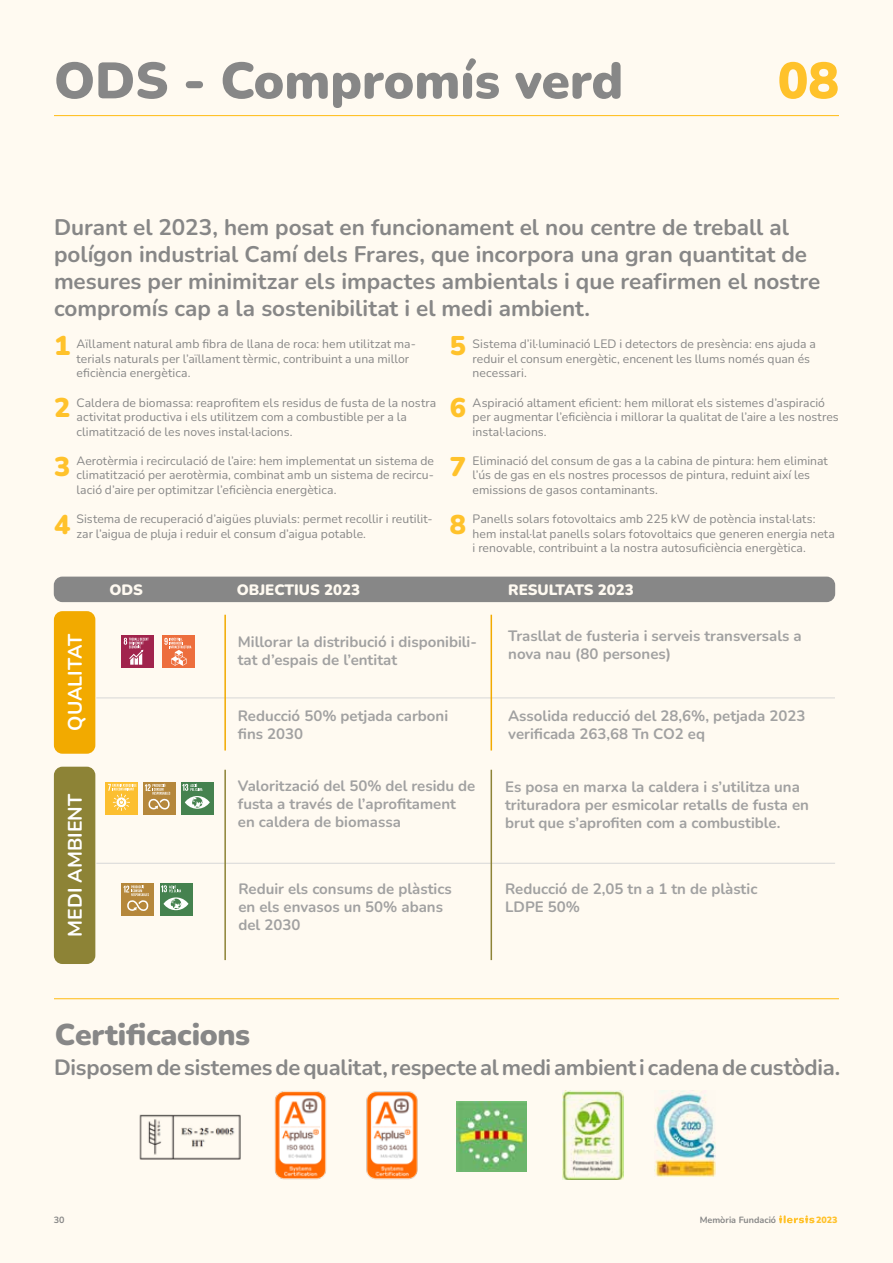
<style>
.page{position:relative;width:893px;height:1263px;background:#fffaf1}
.page>*{position:absolute;margin:0;border:0;box-sizing:border-box;transform-origin:0 0}
.t1{font:900 51px "Nunito";color:#878787}
.t2{font:900 51px "Nunito";color:#ffc22b}
.t3{font:900 30px "Nunito";letter-spacing:-.01em;color:#878787}
.t4{font:900 27px "Nunito";color:#ffc22b}
.t5{font:700 22.5px/27px "Nunito";color:#878787}
.t6{font:700 22.05px "Nunito";letter-spacing:-.01em;color:#878787}
.t7{font:700 19.5px "Nunito";color:#fff}
.t8{font:700 15px/18px "Nunito";color:#a1a1a1}
.t9{font:900 15px "Nunito";color:#fffaf1}
.t10{font:12.15px/14.5px "Nunito";letter-spacing:.005em;color:#878787}
.t11{font:700 9px "Nunito";color:#878787}
.t12{font:900 9px "Nunito";color:#ffc22b}
</style>
<div class="page">
<svg style="left:779px;top:1215px;width:35px;height:8px"></svg>
<hr style="left:54px;top:115px;width:785px;height:1px;background:#ffc22b">
<hr style="left:54px;top:998px;width:785px;height:1px;background:#ffc22b">
<div style="left:54px;top:611px;width:41px;height:143px;background:#f2aa00;border-radius:9px"></div>
<div style="left:54px;top:577px;width:781px;height:25px;background:#878787;border-radius:9px"></div>
<div style="left:54px;top:767px;width:41px;height:197px;background:#8d8336;border-radius:9px"></div>
<div style="left:121px;top:635px;width:33px;height:33px;background:#a1244d"></div>
<svg style="left:124px;top:638px;width:25px;height:27px"></svg>
<div style="left:162px;top:635px;width:33px;height:33px;background:#ed6e3d"></div>
<svg style="left:164px;top:637px;width:27px;height:29px"></svg>
<div style="left:143px;top:781px;width:33px;height:33px;background:#b5873b"></div>
<svg style="left:145px;top:783px;width:25px;height:27px"></svg>
<div style="left:121px;top:883px;width:33px;height:33px;background:#b5873b"></div>
<svg style="left:124px;top:885px;width:25px;height:26px"></svg>
<hr style="left:96px;top:697px;width:739px;height:1px;background:#d9d9d9">
<hr style="left:96px;top:863px;width:739px;height:1px;background:#d9d9d9">
<hr style="left:491px;top:615px;width:1px;height:135px;background:#f2aa00">
<hr style="left:224px;top:615px;width:2px;height:135px;background:#f2aa00">
<hr style="left:491px;top:770px;width:1px;height:190px;background:#8d8336">
<hr style="left:224px;top:770px;width:2px;height:190px;background:#8d8336">
<div style="left:105px;top:781px;width:33px;height:33px;background:#fcbf30"></div>
<svg style="left:108px;top:784px;width:29px;height:27px"></svg>
<div style="left:181px;top:781px;width:33px;height:33px;background:#45824f"></div>
<svg style="left:182px;top:783px;width:28px;height:26px"></svg>
<div style="left:160px;top:883px;width:33px;height:33px;background:#45824f"></div>
<svg style="left:161px;top:885px;width:27px;height:25px"></svg>
<img style="left:274px;top:1091px;width:53px;height:89px">
<img style="left:366px;top:1091px;width:52px;height:89px">
<img style="left:456px;top:1101px;width:71px;height:71px">
<img style="left:562px;top:1091px;width:61px;height:89px">
<img style="left:655px;top:1091px;width:61px;height:85px">
<img style="left:139px;top:1114px;width:102px;height:46px">
<h1 class="t1" style="left:54px;top:44px;width:571px">ODS - Compromís verd</h1>
<h1 class="t2" style="left:778px;top:44px;width:63px">08</h1>
<p class="t5" style="left:54px;top:213px;width:768px">Durant el 2023, hem posat en funcionament el nou centre de treball al polígon industrial Camí dels Frares, que incorpora una gran quantitat de mesures per minimitzar els impactes ambientals i que reafirmen el nostre compromís cap a la sostenibilitat i el medi ambient.</p>
<h3 class="t4" style="left:54px;top:326px;width:18px">1</h3>
<h3 class="t4" style="left:450px;top:326px;width:18px">5</h3>
<p class="t10" style="left:473px;top:336px;width:345px">Sistema d’il·luminació LED i detectors de presència: ens ajuda a reduir el consum energètic, encenent les llums només quan és necessari.</p>
<p class="t10" style="left:473px;top:395px;width:368px">Aspiració altament eficient: hem millorat els sistemes d’aspiració per augmentar l’eficiència i millorar la qualitat de l’aire a les nostres instal·lacions.</p>
<p class="t10" style="left:473px;top:453px;width:357px">Eliminació del consum de gas a la cabina de pintura: hem eliminat l’ús de gas en els nostres processos de pintura, reduint així les emissions de gasos contaminants.</p>
<p class="t10" style="left:473px;top:511px;width:364px">Panells solars fotovoltaics amb 225 kW de potència instal·lats: hem instal·lat panells solars fotovoltaics que generen energia neta i renovable, contribuint a la nostra autosuficiència energètica.</p>
<p class="t10" style="left:77px;top:336px;width:341px">Aïllament natural amb fibra de llana de roca: hem utilitzat ma&shy;terials naturals per l’aïllament tèrmic, contribuint a una millor eficiència energètica.</p>
<p class="t10" style="left:77px;top:395px;width:361px">Caldera de biomassa: reaprofitem els residus de fusta de la nostra activitat productiva i els utilitzem com a combustible per a la climatització de les noves instal·lacions.</p>
<p class="t10" style="left:77px;top:453px;width:359px;text-align:justify">Aerotèrmia i recirculació de l’aire: hem implementat un sistema de climatització per aerotèrmia, combinat amb un sistema de recircu&shy;lació d’aire per optimitzar l’eficiència energètica.</p>
<p class="t10" style="left:77px;top:511px;width:357px">Sistema de recuperació d’aigües pluvials: permet recollir i reutilit&shy;zar l’aigua de pluja i reduir el consum d’aigua potable.</p>
<h3 class="t4" style="left:54px;top:389px;width:18px">2</h3>
<h3 class="t4" style="left:450px;top:389px;width:18px">6</h3>
<h3 class="t4" style="left:54px;top:447px;width:18px">3</h3>
<h3 class="t4" style="left:450px;top:447px;width:18px">7</h3>
<h3 class="t4" style="left:54px;top:505px;width:18px">4</h3>
<h3 class="t4" style="left:450px;top:505px;width:18px">8</h3>
<h3 class="t7" style="left:61px;top:731px;width:98px;rotate:-90deg">QUALITAT</h3>
<h3 class="t7" style="left:61px;top:937px;width:145px;rotate:-90deg">MEDI AMBIENT</h3>
<p class="t9" style="left:109px;top:579px;width:35px">ODS</p>
<p class="t9" style="left:237px;top:579px;width:125px">OBJECTIUS 2023</p>
<p class="t8" style="left:238px;top:632px;width:241px">Millorar la distribució i disponibili&shy;tat d’espais de l’entitat</p>
<p class="t8" style="left:238px;top:707px;width:212px">Reducció 50% petjada carboni fins 2030</p>
<p class="t8" style="left:238px;top:776px;width:239px">Valorització del 50% del residu de fusta a través de l’aprofitament en caldera de biomassa</p>
<p class="t8" style="left:238px;top:879px;width:215px">Reduir els consums de plàstics en els envasos un 50% abans del 2030</p>
<p class="t9" style="left:508px;top:579px;width:127px">RESULTATS 2023</p>
<p class="t8" style="left:508px;top:626px;width:295px">Trasllat de fusteria i serveis transversals a nova nau (80 persones)</p>
<p class="t8" style="left:508px;top:707px;width:299px">Assolida reducció del 28,6%, petjada 2023 verificada 263,68 Tn CO2 eq</p>
<p class="t8" style="left:505px;top:777px;width:305px">Es posa en marxa la caldera i s’utilitza una trituradora per esmicolar retalls de fusta en brut que s’aprofiten com a combustible.</p>
<p class="t8" style="left:505px;top:879px;width:254px">Reducció de 2,05 tn a 1 tn de plàstic<br>LDPE 50%</p>
<h2 class="t3" style="left:55px;top:1013px;width:197px">Certificacions</h2>
<h3 class="t6" style="left:54px;top:1051px;width:788px">Disposem de sistemes de qualitat, respecte al medi ambient i cadena de custòdia.</h3>
<p class="t11" style="left:54px;top:1214px;width:12px">30</p>
<p class="t11" style="left:700px;top:1214px;width:78px">Memòria Fundació</p>
<p class="t12" style="left:816px;top:1213px;width:23px">2023</p>
</div>
